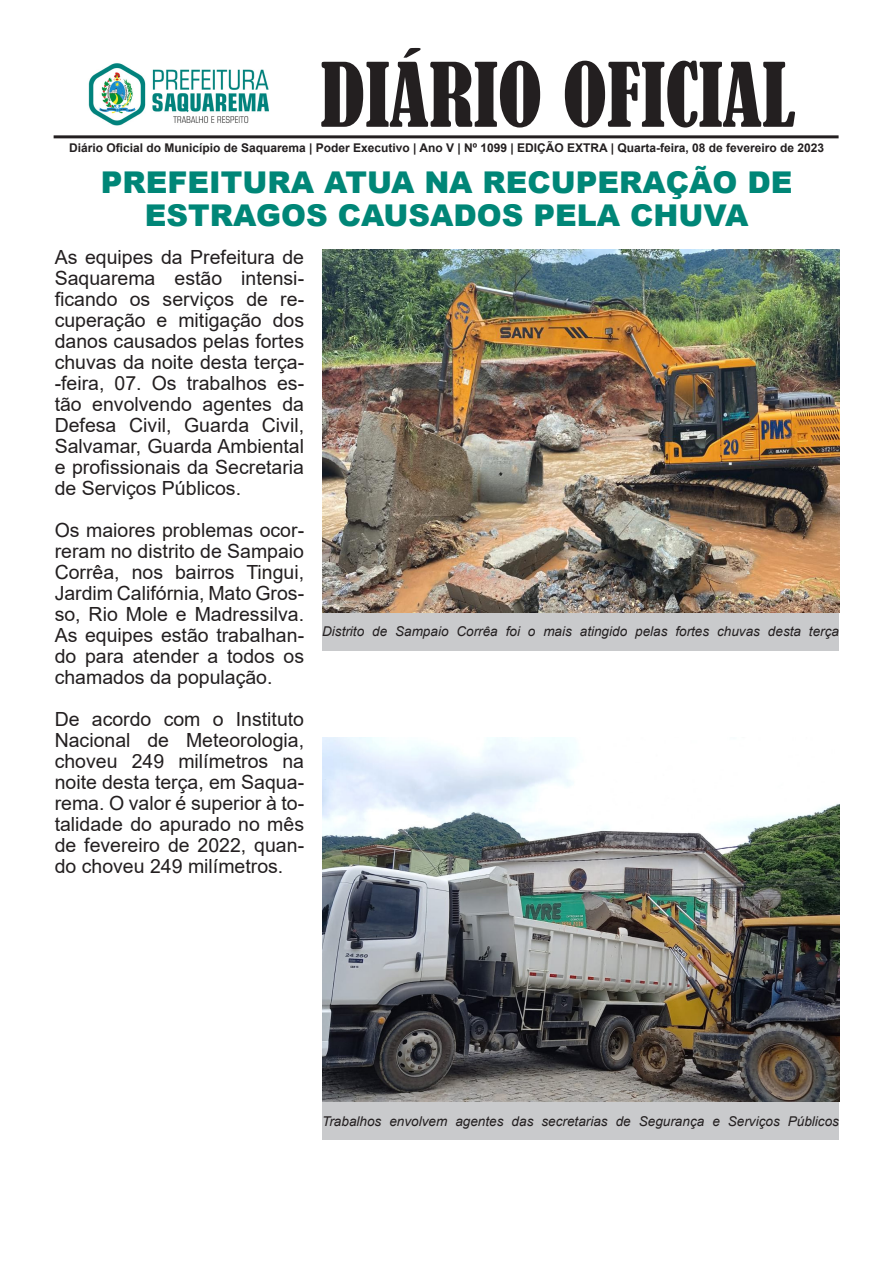
<style>
.page{position:relative;width:893px;height:1263px;background:#fff}
.page>*{position:absolute;margin:0;border:0;box-sizing:border-box;transform-origin:0 0}
.t1{font:condensed 82.5px "Bernard";color:#231f20}
.t2{font:900 30px "Arial";color:#008677}
.t3{font:19.5px/21px "Arial";color:#231f20;text-align:justify}
.t4{font:italic 13.5px "Arial";color:#231f20}
.t5{font:700 12px "Arial";color:#231f20}
</style>
<div class="page">
<hr style="left:54px;top:135px;width:785px;height:3px;background:#231f20">
<img style="left:88px;top:63px;width:181px;height:63px">
<div style="left:322px;top:1101px;width:517px;height:39px;background:#c9cacc"></div>
<div style="left:322px;top:612px;width:517px;height:39px;background:#c9cacc"></div>
<img style="left:322px;top:250px;width:517px;height:362px">
<img style="left:322px;top:738px;width:517px;height:363px">
<p class="t1" style="left:321px;top:47px;width:476px">DIÁRIO OFICIAL</p>
<p class="t5" style="left:69px;top:139px;width:757px">Diário Oficial do Município de Saquarema | Poder Executivo | Ano V | Nº 1099 | EDIÇÃO EXTRA | Quarta-feira, 08 de fevereiro de 2023</p>
<p class="t2" style="left:101px;top:160px;width:693px">PREFEITURA ATUA NA RECUPERAÇÃO DE</p>
<p class="t2" style="left:145px;top:193px;width:605px">ESTRAGOS CAUSADOS PELA CHUVA</p>
<p class="t3" style="left:55px;top:247px;width:251px">As equipes da Prefeitura de Saquarema estão intensi&shy;ficando os serviços de re&shy;cuperação e mitigação dos danos causados pelas fortes chuvas da noite desta terça--feira, 07. Os trabalhos es&shy;tão envolvendo agentes da Defesa Civil, Guarda Civil, Salvamar, Guarda Ambiental e profissionais da Secretaria de Serviços Públicos.</p>
<p class="t3" style="left:55px;top:520px;width:251px">Os maiores problemas ocor&shy;reram no distrito de Sampaio Corrêa, nos bairros Tingui, Jardim Califórnia, Mato Gros&shy;so, Rio Mole e Madressilva.<br>As equipes estão trabalhan&shy;do para atender a todos os chamados da população.</p>
<p class="t3" style="left:55px;top:709px;width:251px">De acordo com o Instituto Nacional de Meteorologia, choveu 249 milímetros na noite desta terça, em Saqua&shy;rema. O valor é superior à to&shy;talidade do apurado no mês de fevereiro de 2022, quan&shy;do choveu 249 milímetros.</p>
<p class="t4" style="left:322px;top:623px;width:518px">Distrito de Sampaio Corrêa foi o mais atingido pelas fortes chuvas desta terça</p>
<p class="t4" style="left:322px;top:1112px;width:518px">Trabalhos envolvem agentes das secretarias de Segurança e Serviços Públicos</p>
</div>
